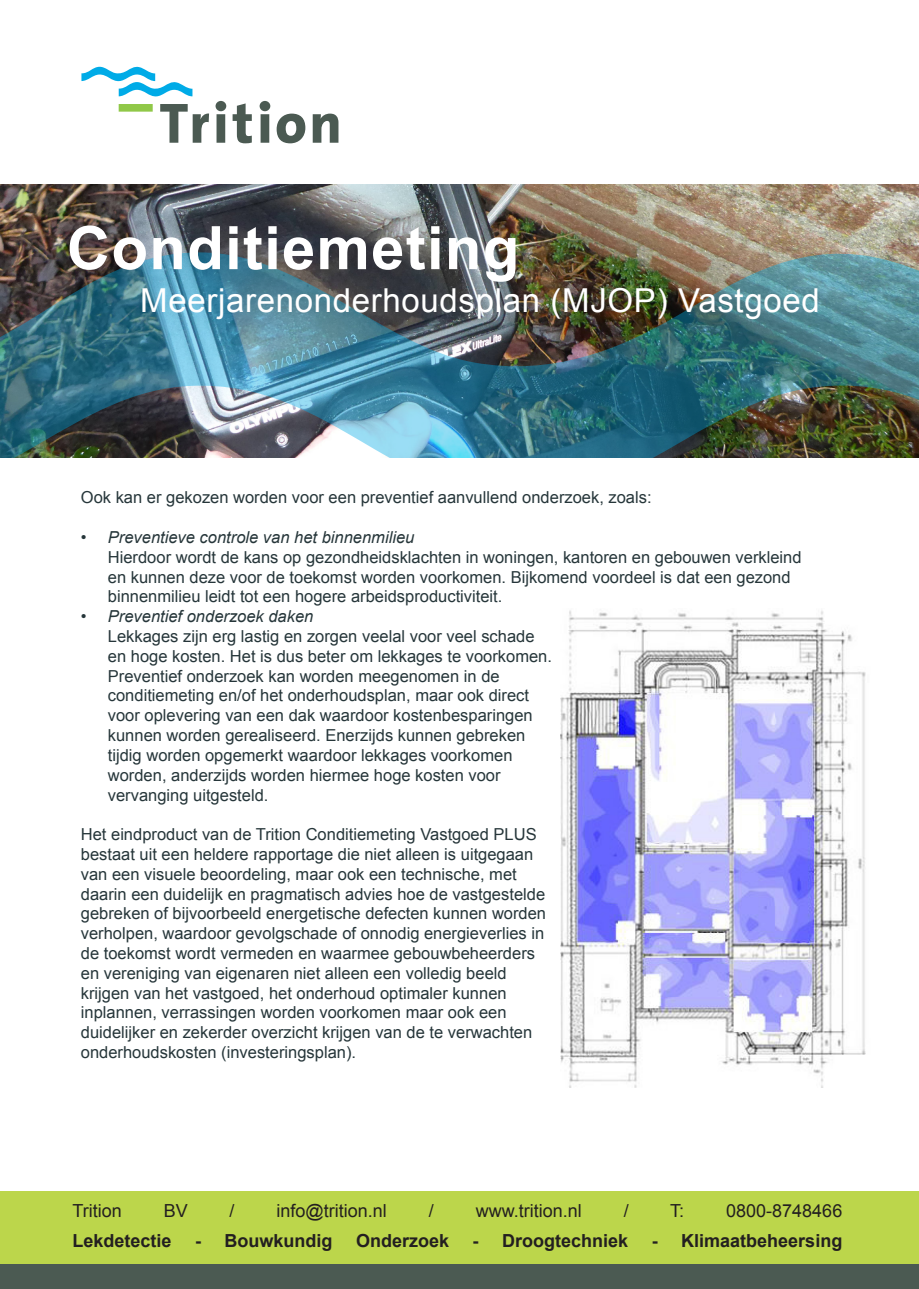
<style>
.page{position:relative;width:919px;height:1289px;background:#fff}
.page>*{position:absolute;margin:0;border:0;box-sizing:border-box;transform-origin:0 0}
.t1{font:700 60px "Arial";letter-spacing:.02em;color:#fff}
.t2{font:33px "Arial";letter-spacing:.02em;color:#fff}
.t3{font:700 18px "Arial";color:#231f20}
.t4{font:18px "Arial";color:#231f20}
.t5{font:16.5px/19.8px "Arial";color:#26363a}
.t6{font:italic 16.5px "Arial";color:#26363a}
</style>
<div class="page">
<img style="left:0;top:184px;width:918px;height:68px">
<svg style="left:160px;top:104px;width:49px;height:39px"></svg>
<svg style="left:215px;top:101px;width:11px;height:42px"></svg>
<svg style="left:232px;top:103px;width:20px;height:40px"></svg>
<svg style="left:259px;top:101px;width:11px;height:42px"></svg>
<svg style="left:276px;top:114px;width:29px;height:29px"></svg>
<svg style="left:313px;top:114px;width:25px;height:29px"></svg>
<svg style="left:119px;top:104px;width:34px;height:8px"></svg>
<svg style="left:81px;top:67px;width:111px;height:30px"></svg>
<div style="left:0;top:1191px;width:918px;height:76px;background:#bcd64b"></div>
<div style="left:0;top:1264px;width:918px;height:24px;background:#4b5a52"></div>
<img style="left:0;top:252px;width:918px;height:206px">
<img style="left:560px;top:610px;width:306px;height:477px">
<h1 class="t1" style="left:67px;top:208px;width:454px">Conditiemeting</h1>
<h2 class="t2" style="left:140px;top:279px;width:681px">Meerjarenonderhoudsplan (MJOP) Vastgoed</h2>
<p class="t5" style="left:81px;top:488px;width:572px">Ook kan er gekozen worden voor een preventief aanvullend onderzoek, zoals:</p>
<p class="t6" style="left:81px;top:526px;width:335px">• Preventieve controle van het binnenmilieu</p>
<p class="t5" style="left:108px;top:547px;width:695px">Hierdoor wordt de kans op gezondheidsklachten in woningen, kantoren en gebouwen verkleind en kunnen deze voor de toekomst worden voorkomen. Bijkomend voordeel is dat een gezond binnenmilieu leidt tot een hogere arbeidsproductiviteit.</p>
<p class="t6" style="left:81px;top:605px;width:234px">• Preventief onderzoek daken</p>
<p class="t5" style="left:108px;top:626px;width:445px">Lekkages zijn erg lastig en zorgen veelal voor veel schade en hoge kosten. Het is dus beter om lekkages te voorkomen.<br>Preventief onderzoek kan worden meegenomen in de conditiemeting en/of het onderhoudsplan, maar ook direct voor oplevering van een dak waardoor kostenbesparingen kunnen worden gerealiseerd. Enerzijds kunnen gebreken tijdig worden opgemerkt waardoor lekkages voorkomen worden, anderzijds worden hiermee hoge kosten voor vervanging uitgesteld.</p>
<p class="t5" style="left:81px;top:824px;width:467px">Het eindproduct van de Trition Conditiemeting Vastgoed PLUS bestaat uit een heldere rapportage die niet alleen is uitgegaan van een visuele beoordeling, maar ook een technische, met daarin een duidelijk en pragmatisch advies hoe de vastgestelde gebreken of bijvoorbeeld energetische defecten kunnen worden verholpen, waardoor gevolgschade of onnodig energieverlies in de toekomst wordt vermeden en waarmee gebouwbeheerders en vereniging van eigenaren niet alleen een volledig beeld krijgen van het vastgoed, het onderhoud optimaler kunnen inplannen, verrassingen worden voorkomen maar ook een duidelijker en zekerder overzicht krijgen van de te verwachten onderhoudskosten (investeringsplan).</p>
<p class="t4" style="left:72px;top:1198px;width:51px">Trition</p>
<p class="t4" style="left:164px;top:1198px;width:26px">BV</p>
<p class="t4" style="left:230px;top:1198px;width:7px">/</p>
<p class="t4" style="left:276px;top:1198px;width:112px">info@trition.nl</p>
<p class="t4" style="left:429px;top:1198px;width:7px">/</p>
<p class="t4" style="left:475px;top:1198px;width:108px">www.trition.nl</p>
<p class="t4" style="left:623px;top:1198px;width:7px">/</p>
<p class="t4" style="left:670px;top:1198px;width:16px">T:</p>
<p class="t4" style="left:726px;top:1198px;width:118px">0800-8748466</p>
<p class="t3" style="left:72px;top:1228px;width:101px">Lekdetectie</p>
<p class="t3" style="left:195px;top:1228px;width:139px">- Bouwkundig</p>
<p class="t3" style="left:356px;top:1228px;width:95px">Onderzoek</p>
<p class="t3" style="left:472px;top:1228px;width:157px">- Droogtechniek</p>
<p class="t3" style="left:651px;top:1228px;width:192px">- Klimaatbeheersing</p>
</div>
